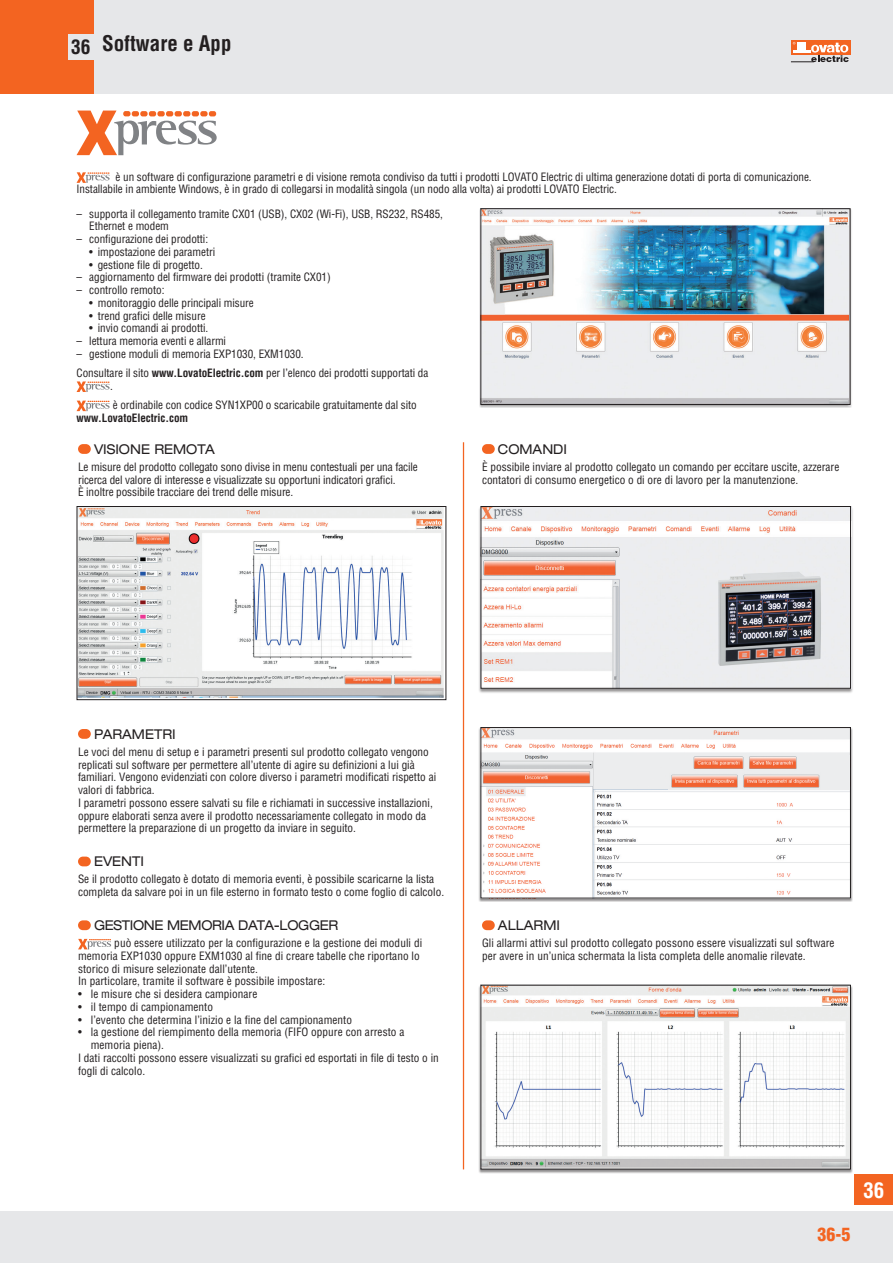
<style>
.page{position:relative;width:893px;height:1263px;background:#fff}
.page>*{position:absolute;margin:0;border:0;box-sizing:border-box;transform-origin:0 0}
.t1{font:700 condensed 21px "Helvetica";color:#231f20}
.t2{font:700 condensed 21px "Helvetica";color:#fff}
.t3{font:900 condensed 18px "Helvetica";color:#f36421}
.t4{font:expanded 13.5px "Helvetica Neue";color:#231f20;scale:.95 1}
.t5{font:expanded 13.5px "Helvetica Neue";letter-spacing:-.025em;color:#231f20;scale:.95 1}
.t6{font:condensed 11.25px/12.8px "Helvetica";color:#231f20}
.t7{font:700 condensed 11.25px "Helvetica";letter-spacing:-.005em;color:#231f20}
.s1{font-weight:700}
</style>
<div class="page">
<div style="left:855px;top:1175px;width:38px;height:30px;background:#f36421"></div>
<div style="left:0;top:1212px;width:893px;height:51px;background:#e6e7e9"></div>
<div style="left:0;top:0;width:893px;height:94px;background:#e6e7e9"></div>
<div style="left:791px;top:40px;width:59px;height:15px;background:#f36421"></div>
<svg style="left:791px;top:42px;width:58px;height:21px"></svg>
<div style="left:0;top:0;width:94px;height:94px;background:#f36421"></div>
<div style="left:68px;top:34px;width:28px;height:26px;background:#e6e7e9"></div>
<div style="left:479px;top:209px;width:373px;height:199px;background:#231f20;opacity:.5"></div>
<img style="left:482px;top:210px;width:366px;height:193px">
<div style="left:480px;top:208px;width:370px;height:197px;border:1px solid #231f20"></div>
<svg style="left:77px;top:111px;width:140px;height:44px"></svg>
<div style="left:123px;top:111px;width:8px;height:5px;background:#f36421;border-radius:2px"></div>
<svg style="left:77px;top:172px;width:33px;height:11px"></svg>
<div style="left:78px;top:729px;width:13px;height:10px;background:#f36421;border-radius:5px"></div>
<div style="left:78px;top:920px;width:13px;height:10px;background:#f36421;border-radius:5px"></div>
<svg style="left:78px;top:939px;width:33px;height:10px"></svg>
<img style="left:79px;top:508px;width:365px;height:189px">
<div style="left:77px;top:506px;width:369px;height:194px;border:1px solid #231f20"></div>
<div style="left:478px;top:506px;width:375px;height:187px;background:#231f20;opacity:.5"></div>
<img style="left:482px;top:508px;width:367px;height:179px">
<div style="left:480px;top:506px;width:371px;height:183px;border:1px solid #231f20"></div>
<img style="left:718px;top:571px;width:103px;height:95px">
<div style="left:479px;top:727px;width:374px;height:175px;background:#231f20;opacity:.5"></div>
<img style="left:482px;top:729px;width:367px;height:167px">
<div style="left:480px;top:727px;width:371px;height:171px;border:1px solid #231f20"></div>
<img style="left:668px;top:755px;width:182px;height:34px">
<div style="left:479px;top:985px;width:374px;height:188px;background:#231f20;opacity:.5"></div>
<img style="left:482px;top:987px;width:367px;height:180px">
<div style="left:78px;top:444px;width:13px;height:10px;background:#f36421;border-radius:5px"></div>
<div style="left:482px;top:444px;width:13px;height:10px;background:#f36421;border-radius:5px"></div>
<div style="left:78px;top:856px;width:13px;height:10px;background:#f36421;border-radius:5px"></div>
<div style="left:482px;top:920px;width:13px;height:10px;background:#f36421;border-radius:5px"></div>
<svg style="left:77px;top:381px;width:33px;height:11px"></svg>
<svg style="left:77px;top:401px;width:33px;height:10px"></svg>
<hr style="left:463px;top:442px;width:1px;height:727px;background:#f36421">
<h1 class="t1" style="left:71px;top:31px;width:162px"><sub>36</sub> Software e App</h1>
<p class="t6" style="left:77px;top:170px;width:737px;text-indent:39px">è un software di configurazione parametri e di visione remota condiviso da tutti i prodotti LOVATO Electric di ultima generazione dotati di porta di comunicazione.<br>Installabile in ambiente Windows, è in grado di collegarsi in modalità singola (un nodo alla volta) ai prodotti LOVATO Electric.</p>
<p class="t6" style="left:89px;top:207px;width:355px;text-indent:-13px">– supporta il collegamento tramite CX01 (USB), CX02 (Wi-Fi), USB, RS232, RS485,<br>Ethernet e modem</p>
<p class="t6" style="left:77px;top:232px;width:133px">– configurazione dei prodotti:</p>
<p class="t6" style="left:89px;top:245px;width:127px">• impostazione dei parametri</p>
<p class="t6" style="left:89px;top:258px;width:115px">• gestione file di progetto.</p>
<p class="t6" style="left:77px;top:271px;width:256px">– aggiornamento del firmware dei prodotti (tramite CX01)</p>
<p class="t6" style="left:77px;top:283px;width:89px">– controllo remoto:</p>
<p class="t6" style="left:89px;top:296px;width:166px">• monitoraggio delle principali misure</p>
<p class="t6" style="left:89px;top:309px;width:118px">• trend grafici delle misure</p>
<p class="t6" style="left:89px;top:322px;width:121px">• invio comandi ai prodotti.</p>
<p class="t6" style="left:77px;top:334px;width:151px">– lettura memoria eventi e allarmi</p>
<p class="t6" style="left:77px;top:344px;width:353px;line-height:19.2px">– gestione moduli di memoria EXP1030, EXM1030.<br>Consultare il sito <span class="s1">www.LovatoElectric.com</span> per l’elenco dei prodotti supportati da</p>
<p class="t6" style="left:110px;top:376px;width:308px;line-height:19.2px">.<br>è ordinabile con codice SYN1XP00 o scaricabile gratuitamente dal sito</p>
<p class="t7" style="left:77px;top:411px;width:113px">www.LovatoElectric.com</p>
<p class="t4" style="left:94px;top:441px;width:129px">VISIONE REMOTA</p>
<p class="t6" style="left:78px;top:460px;width:341px">Le misure del prodotto collegato sono divise in menu contestuali per una facile ricerca del valore di interesse e visualizzate su opportuni indicatori grafici.<br>È inoltre possibile tracciare dei trend delle misure.</p>
<p class="t4" style="left:498px;top:441px;width:74px">COMANDI</p>
<p class="t6" style="left:482px;top:460px;width:359px">È possibile inviare al prodotto collegato un comando per eccitare uscite, azzerare contatori di consumo energetico o di ore di lavoro per la manutenzione.</p>
<p class="t4" style="left:94px;top:726px;width:87px">PARAMETRI</p>
<p class="t6" style="left:78px;top:745px;width:360px">Le voci del menu di setup e i parametri presenti sul prodotto collegato vengono replicati sul software per permettere all’utente di agire su definizioni a lui già familiari. Vengono evidenziati con colore diverso i parametri modificati rispetto ai valori di fabbrica.<br>I parametri possono essere salvati su file e richiamati in successive installazioni, oppure elaborati senza avere il prodotto necessariamente collegato in modo da permettere la preparazione di un progetto da inviare in seguito.</p>
<p class="t4" style="left:94px;top:853px;width:54px">EVENTI</p>
<p class="t6" style="left:78px;top:873px;width:368px">Se il prodotto collegato è dotato di memoria eventi, è possibile scaricarne la lista completa da salvare poi in un file esterno in formato testo o come foglio di calcolo.</p>
<p class="t5" style="left:94px;top:917px;width:259px">GESTIONE MEMORIA DATA-LOGGER</p>
<p class="t6" style="left:78px;top:936px;width:346px;text-indent:36px">può essere utilizzato per la configurazione e la gestione dei moduli di memoria EXP1030 oppure EXM1030 al fine di creare tabelle che riportano lo storico di misure selezionate dall’utente.<br>In particolare, tramite il software è possibile impostare:</p>
<p class="t6" style="left:78px;top:987px;width:181px">• le misure che si desidera campionare</p>
<p class="t6" style="left:78px;top:1000px;width:137px">• il tempo di campionamento</p>
<p class="t6" style="left:78px;top:1013px;width:275px">• l’evento che determina l’inizio e la fine del campionamento</p>
<p class="t6" style="left:78px;top:1026px;width:328px">• la gestione del riempimento della memoria (FIFO oppure con arresto a</p>
<p class="t6" style="left:91px;top:1038px;width:75px">memoria piena).</p>
<p class="t6" style="left:78px;top:1051px;width:362px">I dati raccolti possono essere visualizzati su grafici ed esportati in file di testo o in</p>
<p class="t6" style="left:78px;top:1064px;width:69px">fogli di calcolo.</p>
<p class="t4" style="left:498px;top:917px;width:67px">ALLARMI</p>
<p class="t6" style="left:482px;top:936px;width:354px">Gli allarmi attivi sul prodotto collegato possono essere visualizzati sul software per avere in un’unica schermata la lista completa delle anomalie rilevate.</p>
<h2 class="t3" style="left:817px;top:1223px;width:34px">36-5</h2>
<h1 class="t2" style="left:863px;top:1178px;width:22px">36</h1>
</div>
